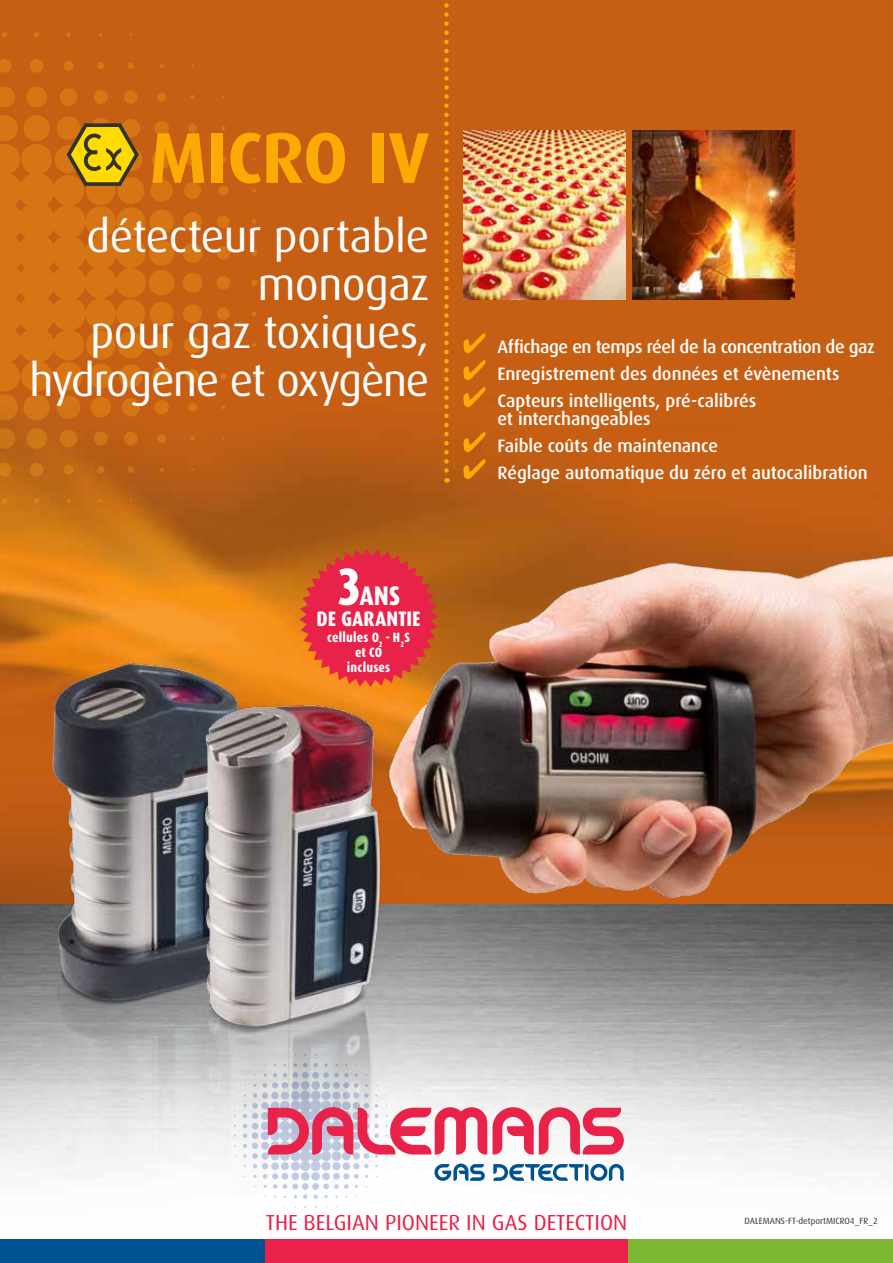
<style>
.page{position:relative;width:893px;height:1263px;background:#fff}
.page>*{position:absolute;margin:0;border:0;box-sizing:border-box;transform-origin:0 0}
.t1{font:700 72px "Dax";letter-spacing:-.01em;color:#fcaa04}
.t2{font:45px/48px "Dax";letter-spacing:-.01em;color:#fff;text-align:right}
.t3{font:800 27px "Dax Condensed";color:#fff}
.t4{font:21.75px "Dax";color:#e82249}
.t5{font:800 21px "Dax Condensed";letter-spacing:.01em;color:#fff}
.t6{font:500 18px/27px "Dax";letter-spacing:-.005em;color:#fff}
.t7{font:800 13.5px/15px "Dax Condensed";letter-spacing:.015em;color:#fff;text-align:center}
.t8{font:9px "Dax";color:#323232}
.s1{font-size:52.5px}
</style>
<div class="page">
<img style="left:0;top:0;width:893px;height:905px">
<img style="left:0;top:905px;width:893px;height:261px">
<svg style="left:0;top:32px;width:257px;height:472px;background:#c96613"></svg>
<div style="left:584px;top:1239px;width:309px;height:24px;background:#7db734"></div>
<div style="left:0;top:1239px;width:287px;height:24px;background:#005391"></div>
<div style="left:265px;top:1239px;width:362px;height:24px;background:#e82249"></div>
<img style="left:632px;top:131px;width:162px;height:168px">
<img style="left:463px;top:131px;width:162px;height:168px">
<img style="left:27px;top:657px;width:238px;height:521px">
<img style="left:196px;top:685px;width:208px;height:493px">
<img style="left:382px;top:505px;width:511px;height:407px">
<svg style="left:493px;top:1107px;width:131px;height:47px"></svg>
<svg style="left:234px;top:1054px;width:253px;height:154px"></svg>
<svg style="left:493px;top:1164px;width:131px;height:17px"></svg>
<svg style="left:67px;top:123px;width:72px;height:63px;background:#bf9411"></svg>
<svg style="left:463px;top:333px;width:22px;height:20px"></svg>
<svg style="left:463px;top:360px;width:22px;height:20px"></svg>
<svg style="left:463px;top:387px;width:22px;height:20px"></svg>
<svg style="left:463px;top:432px;width:22px;height:20px"></svg>
<svg style="left:463px;top:459px;width:22px;height:20px"></svg>
<svg style="left:444px;top:0;width:5px;height:483px;background:#d7780d"></svg>
<svg style="left:299px;top:549px;width:139px;height:138px;background:#df3a3a"></svg>
<h1 class="t1" style="left:150px;top:117px;width:281px">MICRO IV</h1>
<h2 class="t2" style="left:29px;top:213px;width:401px">détecteur portable monogaz<br>pour gaz toxiques, hydrogène et oxygène</h2>
<h3 class="t3" style="left:337px;top:580px;width:65px"><span class="s1">3</span>ANS</h3>
<p class="t5" style="left:317px;top:607px;width:105px">DE GARANTIE</p>
<p class="t7" style="left:327px;top:630px;width:84px">cellules O<sub>2</sub> - H<sub>2</sub>S et CO<br>incluses</p>
<p class="t6" style="left:497px;top:334px;width:379px">Affichage en temps réel de la concentration de gaz<br>Enregistrement des données et évènements<br>Capteurs intelligents, pré-calibrés</p>
<p class="t6" style="left:497px;top:406px;width:372px">et interchangeables<br>Faible coûts de maintenance<br>Réglage automatique du zéro et autocalibration</p>
<p class="t4" style="left:266px;top:1210px;width:363px">THE BELGIAN PIONEER IN GAS DETECTION</p>
<p class="t8" style="left:745px;top:1216px;width:135px">DALEMANS-FT-detportMICRO4_FR_2</p>
</div>
